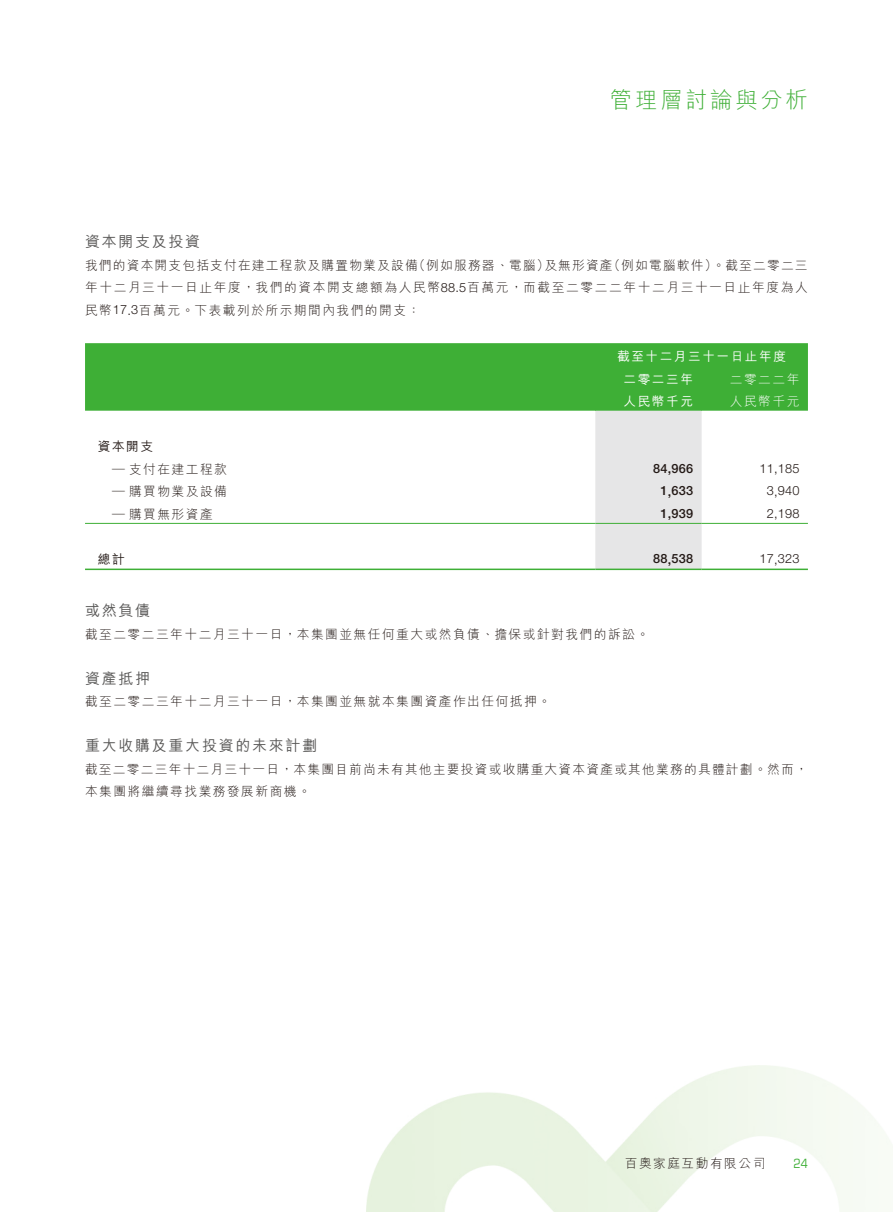
<style>
.page{position:relative;width:893px;height:1212px;background:#fff}
.page>*{position:absolute;margin:0;border:0;box-sizing:border-box;transform-origin:0 0}
.t1{font:300 22.5px "M Hei HK";letter-spacing:.115em;color:#3eaf36}
.t2{font:500 15px "M Hei HK";letter-spacing:.115em;color:#595857}
.t3{font:300 12.75px/22.5px "M Hei HK";letter-spacing:.115em;color:#231916}
.t4{font:300 12.75px/22.5px "M Hei HK";letter-spacing:.095em;color:#231916}
.t5{font:500 12.75px "M Hei HK";letter-spacing:.115em;color:#fff}
.t6{font:300 12.75px "Helvetica Neue 45";letter-spacing:.015em;color:#231916}
.t7{font:500 12.75px "Helvetica Neue 65";letter-spacing:.015em;color:#231916}
.t8{font:300 12.75px "M Hei HK";letter-spacing:.09em;color:#231916}
.t9{font:300 12.75px "M Hei HK";letter-spacing:.115em;color:#fff}
.t10{font:500 12.75px "M Hei HK";letter-spacing:.115em;color:#231916}
.t11{font:condensed 12.75px "Eurostile";color:#3eaf36}
.s1{font-family:"Helvetica Neue 45"}
</style>
<div class="page">
<img style="left:366px;top:1065px;width:524px;height:147px">
<div style="left:85px;top:343px;width:723px;height:68px;background:#3eaf36"></div>
<div style="left:595px;top:388px;width:107px;height:23px;background:#3eaf36"></div>
<div style="left:595px;top:411px;width:107px;height:157px;background:#e6e6e7"></div>
<hr style="left:85px;top:523px;width:510px;height:1px;background:#3eaf36">
<hr style="left:595px;top:523px;width:107px;height:1px;background:#3eaf36">
<hr style="left:702px;top:523px;width:106px;height:1px;background:#3eaf36">
<hr style="left:85px;top:568px;width:510px;height:2px;background:#3eaf36">
<hr style="left:595px;top:568px;width:107px;height:2px;background:#3eaf36">
<hr style="left:702px;top:568px;width:106px;height:2px;background:#3eaf36">
<p class="t2" style="left:85px;top:231px;width:117px">資本開支及投資</p>
<h1 class="t1" style="left:610px;top:89px;width:199px">管理層討論與分析</h1>
<p class="t3" style="left:85px;top:254px;width:724px">我們的資本開支包括支付在建工程款及購置物業及設備<br>年十二月三十一日止年度，我們的資本開支總額為人民幣<span class="s1">88.5</span>百萬元，而截至二零二二年十二月三十一日止年度為人民幣<span class="s1">17.3</span>百萬元。下表載列於所示期間內我們的開支：</p>
<p class="t5" style="left:617px;top:347px;width:170px">截至十二月三十一日止年度</p>
<p class="t9" style="left:730px;top:372px;width:71px">二零二二年</p>
<p class="t3" style="left:413px;top:254px;width:138px">（例如服務器、電腦）</p>
<p class="t8" style="left:608px;top:259px;width:201px">（例如電腦軟件）。截至二零二三</p>
<p class="t3" style="left:544px;top:254px;width:70px">及無形資產</p>
<p class="t5" style="left:624px;top:370px;width:71px">二零二三年</p>
<p class="t5" style="left:624px;top:392px;width:71px">人民幣千元</p>
<p class="t9" style="left:730px;top:395px;width:71px">人民幣千元</p>
<p class="t10" style="left:98px;top:437px;width:57px">資本開支</p>
<p class="t3" style="left:98px;top:457px;width:131px">　— 支付在建工程款</p>
<p class="t7" style="left:653px;top:461px;width:41px">84,966</p>
<p class="t6" style="left:759px;top:461px;width:41px">11,185</p>
<p class="t3" style="left:98px;top:480px;width:131px">　— 購買物業及設備</p>
<p class="t7" style="left:660px;top:483px;width:34px">1,633</p>
<p class="t6" style="left:767px;top:483px;width:34px">3,940</p>
<p class="t3" style="left:98px;top:502px;width:116px">　— 購買無形資產</p>
<p class="t7" style="left:660px;top:506px;width:34px">1,939</p>
<p class="t6" style="left:767px;top:506px;width:34px">2,198</p>
<p class="t10" style="left:98px;top:550px;width:28px">總計</p>
<p class="t2" style="left:85px;top:600px;width:67px">或然負債</p>
<p class="t3" style="left:85px;top:622px;width:566px">截至二零二三年十二月三十一日，本集團並無任何重大或然負債、擔保或針對我們的訴訟。</p>
<p class="t2" style="left:85px;top:667px;width:67px">資產抵押</p>
<p class="t3" style="left:85px;top:690px;width:467px">截至二零二三年十二月三十一日，本集團並無就本集團資產作出任何抵押。</p>
<p class="t2" style="left:85px;top:735px;width:234px">重大收購及重大投資的未來計劃</p>
<p class="t4" style="left:85px;top:757px;width:724px">截至二零二三年十二月三十一日，本集團目前尚未有其他主要投資或收購重大資本資產或其他業務的具體計劃。然而，本集團將繼續尋找業務發展新商機。</p>
<p class="t7" style="left:653px;top:551px;width:41px">88,538</p>
<p class="t6" style="left:759px;top:551px;width:41px">17,323</p>
<p class="t3" style="left:625px;top:1152px;width:142px">百奧家庭互動有限公司</p>
<p class="t11" style="left:794px;top:1155px;width:16px">24</p>
</div>
